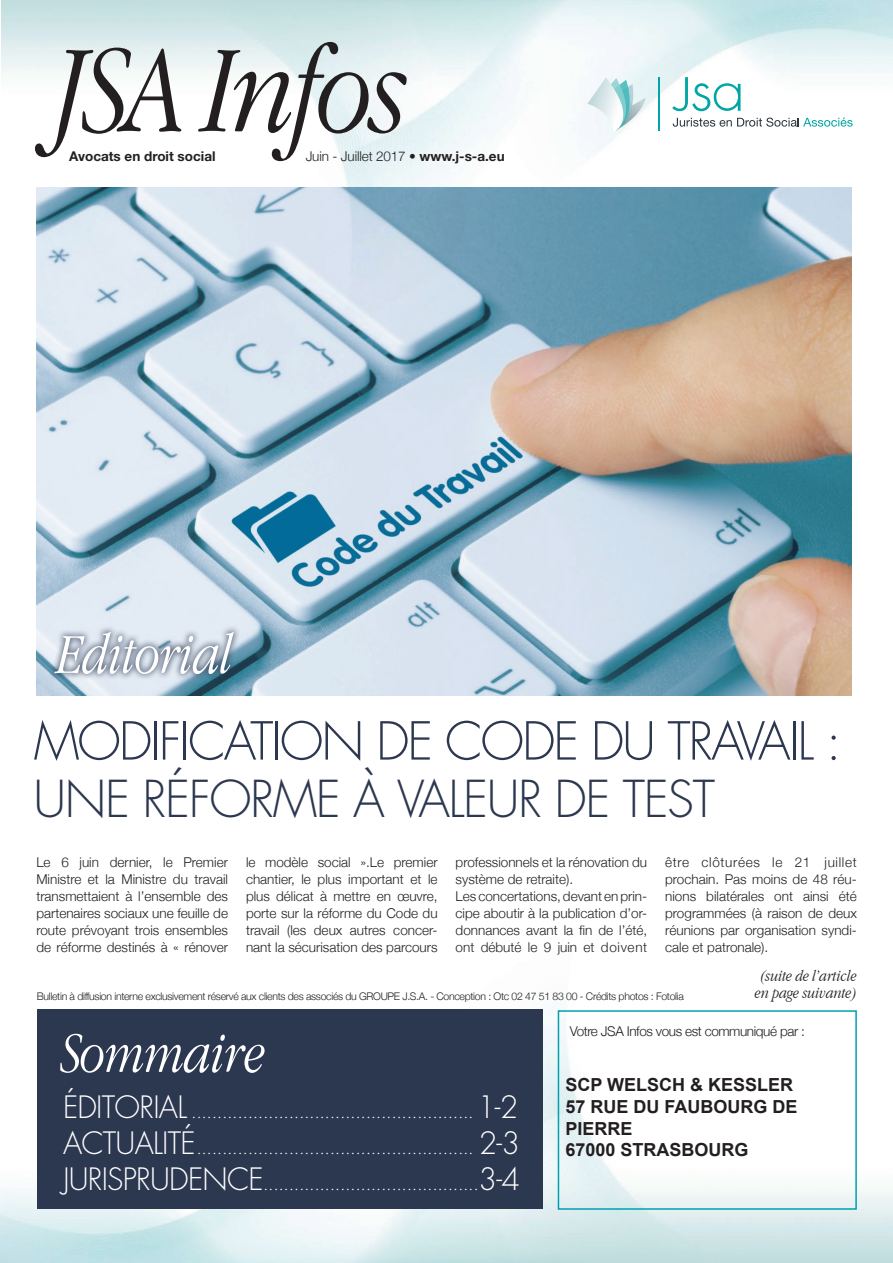
<style>
.page{position:relative;width:893px;height:1263px;background:#fff}
.page>*{position:absolute;margin:0;border:0;box-sizing:border-box;transform-origin:0 0}
.t1{font:italic 300 condensed 129px "Garamond";letter-spacing:-.025em;color:#231f20}
.t2{font:italic 300 condensed 58.5px "Garamond";letter-spacing:-.01em;color:#fff}
.t3{font:300 51px "Futura";letter-spacing:-.04em;color:#2c3750}
.t4{font:300 49.5px "Futura";letter-spacing:-.03em;color:#2c3750}
.t5{font:300 18px "Futura";color:#fff}
.t6{font:700 18px/21.6px "Arial";color:#231f20}
.t7{font:italic 300 condensed 16.5px/16.5px "Garamond";color:#231f20;text-align:center}
.t8{font:300 13.5px/17px "Helvetica Neue";color:#231f20;text-align:justify}
.t9{font:300 13.5px "Helvetica Neue";letter-spacing:-.03em;color:#231f20}
.t10{font:700 13.5px "Helvetica Neue";color:#231f20}
.t11{font:300 10.5px "Helvetica Neue";letter-spacing:-.03em;color:#231f20}
.s1{font-weight:700}
.s2{font-size:30px}
</style>
<div class="page">
<img style="left:0;top:1009px;width:893px;height:254px">
<img style="left:1px;top:0;width:892px;height:440px">
<svg style="left:672px;top:77px;width:68px;height:34px"></svg>
<svg style="left:673px;top:118px;width:180px;height:9px"></svg>
<hr style="left:658px;top:77px;width:1px;height:54px;background:#00a5a5">
<svg style="left:587px;top:77px;width:59px;height:57px"></svg>
<div style="left:37px;top:1010px;width:505px;height:199px;background:#2c3750"></div>
<div style="left:558px;top:1010px;width:299px;height:200px;border:2px solid #00a0b0"></div>
<img style="left:37px;top:187px;width:814px;height:508px">
<div style="left:47px;top:625px;width:194px;height:56px;background:#2c3750;opacity:.75"></div>
<p class="t1" style="left:54px;top:19px;width:355px">JSA Infos</p>
<p class="t10" style="left:69px;top:148px;width:148px">Avocats en droit social</p>
<p class="t8" style="left:306px;top:147px;width:201px">Juin - Juillet 2017 • <span class="s1">www.j-s-a.eu</span></p>
<p class="t2" style="left:57px;top:622px;width:178px">Editorial</p>
<p class="t3" style="left:34px;top:708px;width:809px">MODIFICATION DE CODE DU TRAVAIL :</p>
<p class="t4" style="left:34px;top:767px;width:683px">UNE RÉFORME À VALEUR DE TEST</p>
<p class="t8" style="left:36px;top:854px;width:193px">Le 6 juin dernier, le Premier Ministre et la Ministre du travail transmettaient à l’ensemble des partenaires sociaux une feuille de route prévoyant trois ensembles de réforme destinés à « rénover</p>
<p class="t8" style="left:246px;top:854px;width:193px">le modèle social ».Le premier chantier, le plus important et le plus délicat à mettre en œuvre, porte sur la réforme du Code du travail (les deux autres concer&shy;nant la sécurisation des parcours</p>
<p class="t8" style="left:456px;top:854px;width:193px">professionnels et la rénovation du système de retraite).</p>
<p class="t8" style="left:456px;top:888px;width:193px">Les concertations, devant en prin&shy;cipe aboutir à la publication d’or&shy;donnances avant la fin de l’été, ont débuté le 9 juin et doivent</p>
<p class="t8" style="left:665px;top:854px;width:193px">être clôturées le 21 juillet prochain. Pas moins de 48 réu&shy;nions bilatérales ont ainsi été programmées (à raison de deux réunions par organisation syndi&shy;cale et patronale).</p>
<p class="t11" style="left:37px;top:990px;width:649px">Bulletin à diffusion interne exclusivement réservé aux clients des associés du GROUPE J.S.A. - Conception : Otc 02 47 51 83 00 - Crédits photos : Fotolia</p>
<p class="t7" style="left:755px;top:967px;width:103px">(suite de l’article en page suivante)</p>
<p class="t2" style="left:61px;top:1020px;width:207px">Sommaire</p>
<p class="t5" style="left:63px;top:1100px;width:457px"><span class="s2">ÉDITORIAL</span> ....................................................... <span class="s2">1-2</span></p>
<p class="t5" style="left:63px;top:1136px;width:459px"><span class="s2">ACTUALITÉ</span>...................................................... <span class="s2">2-3</span></p>
<p class="t5" style="left:63px;top:1172px;width:458px"><span class="s2">JURISPRUDENCE</span>..........................................<span class="s2">3-4</span></p>
<p class="t9" style="left:570px;top:1023px;width:237px">Votre JSA Infos vous est communiqué par :</p>
<p class="t6" style="left:565px;top:1075px;width:229px">SCP WELSCH &amp; KESSLER</p>
<p class="t6" style="left:565px;top:1096px;width:234px">57 RUE DU FAUBOURG DE<br>PIERRE</p>
<p class="t6" style="left:565px;top:1139px;width:185px">67000 STRASBOURG</p>
</div>
